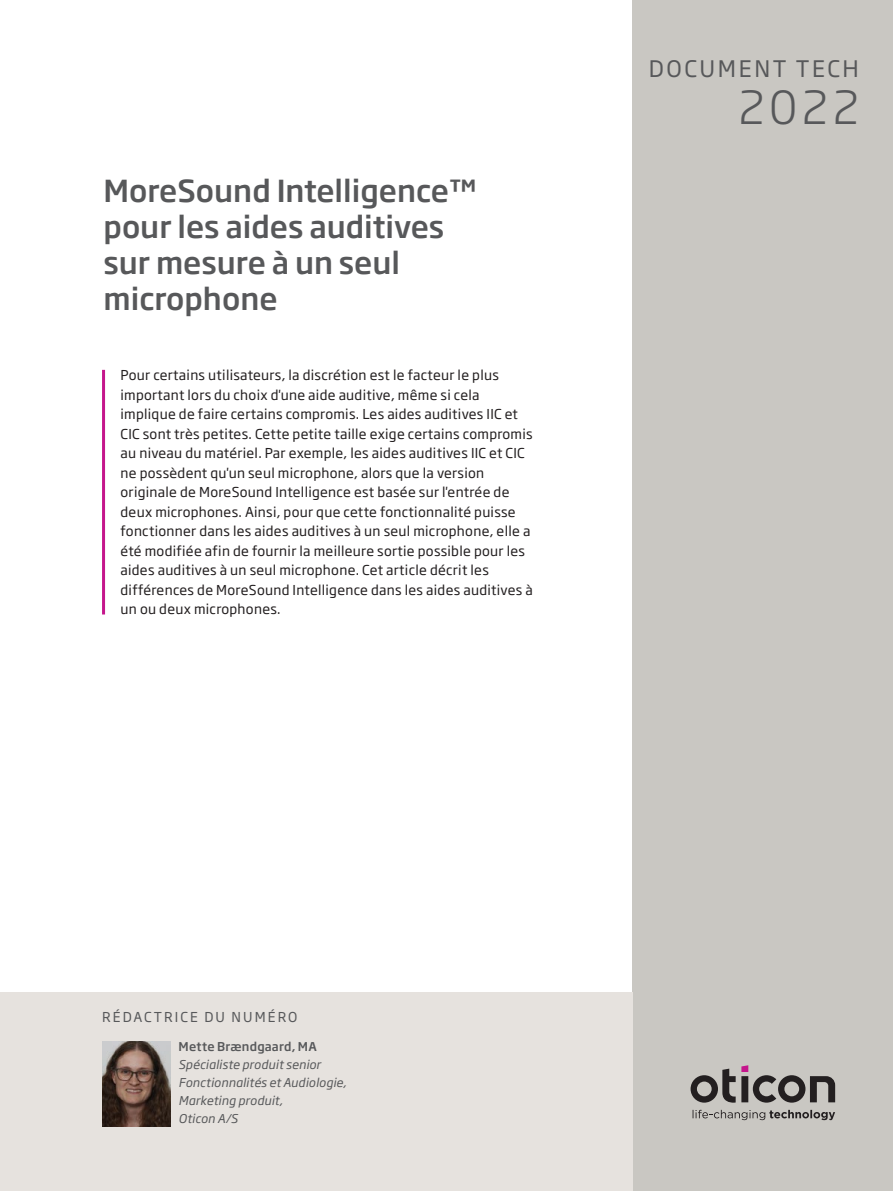
<style>
.page{position:relative;width:893px;height:1191px;background:#fff}
.page>*{position:absolute;margin:0;border:0;box-sizing:border-box;transform-origin:0 0}
.t1{font:300 45px "Soho Gothic Pro";color:#57585a}
.t2{font:500 30px/36px "Soho Gothic Pro";color:#57585a}
.t3{font:22.5px "Soho Gothic Pro";letter-spacing:.115em;color:#57585a}
.t4{font:13.5px/19.5px "Soho Gothic Pro";letter-spacing:.02em;color:#231f20}
.t5{font:13.5px "Soho Gothic Pro";letter-spacing:.155em;color:#57585a}
.t6{font:italic 12px/18px "Soho Gothic Pro";letter-spacing:.01em;color:#57585a}
.t7{font:500 12px "Soho Gothic Pro";letter-spacing:.015em;color:#57585a}
</style>
<div class="page">
<div style="left:633px;top:0;width:260px;height:1191px;background:#c9c7c2"></div>
<div style="left:0;top:992px;width:633px;height:199px;background:#e6e2de"></div>
<svg style="left:691px;top:1065px;width:144px;height:37px"></svg>
<svg style="left:693px;top:1109px;width:142px;height:11px"></svg>
<img style="left:102px;top:1041px;width:68px;height:85px">
<hr style="left:102px;top:370px;width:3px;height:244px;background:#c5168c">
<h2 class="t2" style="left:104px;top:171px;width:375px">MoreSound Intelligence™ pour les aides auditives sur mesure à un seul microphone</h2>
<p class="t4" style="left:121px;top:365px;width:414px">Pour certains utilisateurs, la discrétion est le facteur le plus important lors du choix d'une aide auditive, même si cela implique de faire certains compromis. Les aides auditives IIC et CIC sont très petites. Cette petite taille exige certains compromis au niveau du matériel. Par exemple, les aides auditives IIC et CIC ne possèdent qu'un seul microphone, alors que la version originale de MoreSound Intelligence est basée sur l'entrée de deux microphones. Ainsi, pour que cette fonctionnalité puisse fonctionner dans les aides auditives à un seul microphone, elle a été modifiée afin de fournir la meilleure sortie possible pour les aides auditives à un seul microphone. Cet article décrit les différences de MoreSound Intelligence dans les aides auditives à un ou deux microphones.</p>
<h3 class="t3" style="left:649px;top:51px;width:211px">DOCUMENT TECH</h3>
<h1 class="t1" style="left:738px;top:72px;width:122px">2022</h1>
<p class="t5" style="left:102px;top:1006px;width:197px">RÉDACTRICE DU NUMÉRO</p>
<p class="t7" style="left:179px;top:1037px;width:140px">Mette Brændgaard, MA</p>
<p class="t6" style="left:179px;top:1054px;width:169px">Spécialiste produit senior<br>Fonctionnalités et Audiologie,<br>Marketing produit,<br>Oticon A/S</p>
</div>
